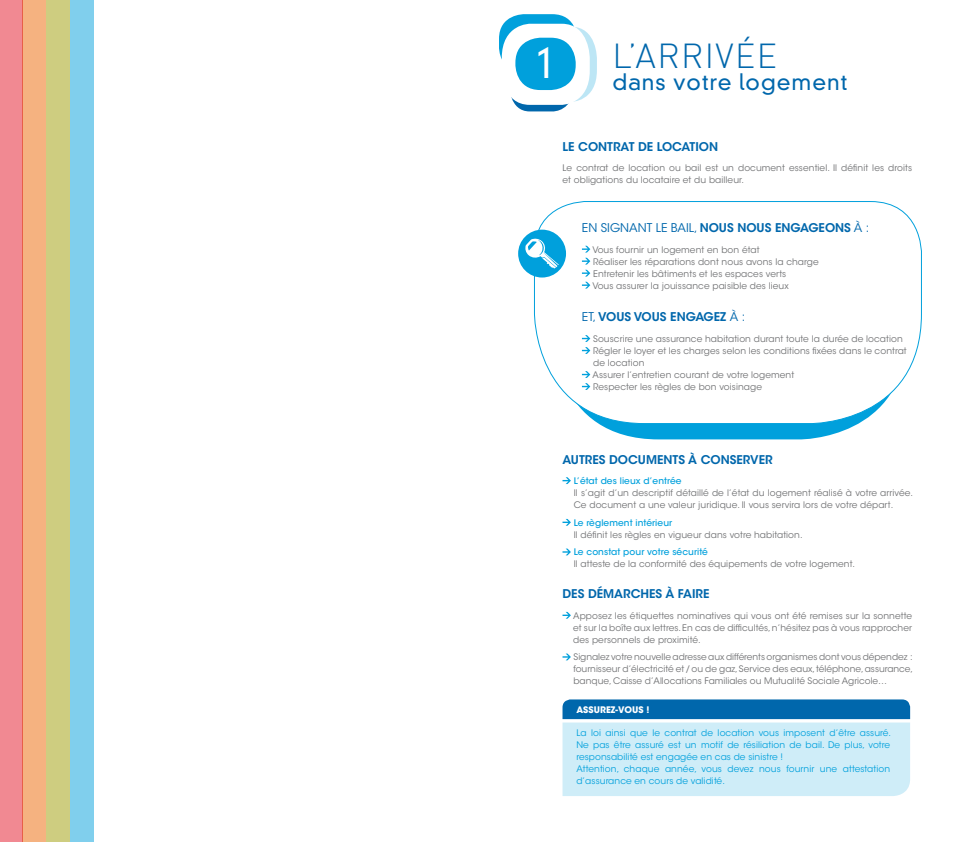
<style>
.page{position:relative;width:964px;height:842px;background:#fff}
.page>*{position:absolute;margin:0;border:0;box-sizing:border-box;transform-origin:0 0}
.t1{font:300 41.2px "DIN Neuzeit Grotesk Std";color:#fff}
.t2{font:300 34px "DIN";letter-spacing:.04em;color:#0067ac}
.t3{font:300 22px "DIN Neuzeit Grotesk Std";letter-spacing:.04em;color:#0067ac}
.t4{font:600 12px "ITC Avant Garde Std";color:#0067ac}
.t5{font:12px "ITC Avant Garde Std";color:#0067ac}
.t6{font:9px/12px "ITC Avant Garde Std";letter-spacing:.01em;color:#707173}
.t7{font:9px/12px "ITC Avant Garde Std";letter-spacing:.01em;color:#00a0dc}
.t8{font:500 9px "ITC Avant Garde Std";letter-spacing:.01em;color:#00a0dc}
.t9{font:700 9px "ITC Avant Garde Std";letter-spacing:.01em;color:#fff}
.s1{font-weight:600}
.s2{font-weight:400}
</style>
<div class="page">
<div style="left:553px;top:224px;width:353px;height:215px;background:#00a0dc;border-radius:106px"></div>
<div style="left:534px;top:201px;width:388px;height:223px;background:#fff"></div>
<svg style="left:562px;top:477px;width:9px;height:7px"></svg>
<svg style="left:562px;top:519px;width:9px;height:7px"></svg>
<svg style="left:562px;top:549px;width:9px;height:6px"></svg>
<svg style="left:562px;top:612px;width:9px;height:7px"></svg>
<svg style="left:562px;top:654px;width:9px;height:6px"></svg>
<svg style="left:582px;top:246px;width:8px;height:43px"></svg>
<svg style="left:582px;top:335px;width:8px;height:19px"></svg>
<svg style="left:582px;top:371px;width:8px;height:19px"></svg>
<div style="left:499px;top:14px;width:78px;height:58px;background:#00a0dc;border-radius:25px"></div>
<svg style="left:502px;top:24px;width:95px;height:87px"></svg>
<div style="left:515px;top:38px;width:61px;height:52px;background:#00a0dc;border-radius:25px"></div>
<div style="left:518px;top:230px;width:48px;height:47px;background:#00a0dc;border-radius:50%"></div>
<svg style="left:525px;top:238px;width:34px;height:30px"></svg>
<svg style="left:562px;top:699px;width:348px;height:97px"></svg>
<div style="left:0;top:0;width:23px;height:842px;background:#f18992"></div>
<div style="left:23px;top:0;width:23px;height:842px;background:#f5b280"></div>
<div style="left:46px;top:0;width:24px;height:842px;background:#cecd80"></div>
<div style="left:70px;top:0;width:24px;height:842px;background:#80cfed"></div>
<h1 class="t1" style="left:537px;top:38px;width:18px">1</h1>
<h2 class="t2" style="left:612px;top:35px;width:166px">L’ARRIVÉE</h2>
<h3 class="t3" style="left:612px;top:69px;width:236px">dans votre logement</h3>
<h3 class="t4" style="left:562px;top:139px;width:157px">LE CONTRAT DE LOCATION</h3>
<p class="t6" style="left:562px;top:162px;width:351px">Le contrat de location ou bail est un document essentiel. Il définit les droits et obligations du locataire et du bailleur.</p>
<h3 class="t5" style="left:582px;top:220px;width:289px">EN SIGNANT LE BAIL, <span class="s1">NOUS NOUS ENGAGEONS</span> À :</h3>
<p class="t6" style="left:592px;top:243px;width:228px">Vous fournir un logement en bon état<br>Réaliser les réparations dont nous avons la charge Entretenir les bâtiments et les espaces verts<br>Vous assurer la jouissance paisible des lieux</p>
<h3 class="t4" style="left:582px;top:309px;width:165px"><span class="s2">ET,</span> VOUS VOUS ENGAGEZ <span class="s2">À :</span></h3>
<p class="t6" style="left:593px;top:333px;width:316px">Souscrire une assurance habitation durant toute la durée de location Régler le loyer et les charges selon les conditions fixées dans le contrat de location<br>Assurer l’entretien courant de votre logement<br>Respecter les règles de bon voisinage</p>
<h3 class="t4" style="left:562px;top:452px;width:212px">AUTRES DOCUMENTS À CONSERVER</h3>
<p class="t8" style="left:574px;top:475px;width:109px">L’état des lieux d’entrée</p>
<p class="t6" style="left:574px;top:487px;width:341px">Il s’agit d’un descriptif détaillé de l’état du logement réalisé à votre arrivée.<br>Ce document a une valeur juridique. Il vous servira lors de votre départ.</p>
<p class="t8" style="left:574px;top:517px;width:100px">Le règlement intérieur</p>
<p class="t6" style="left:574px;top:529px;width:230px">Il définit les règles en vigueur dans votre habitation.</p>
<p class="t8" style="left:574px;top:546px;width:136px">Le constat pour votre sécurité</p>
<p class="t6" style="left:574px;top:558px;width:283px">Il atteste de la conformité des équipements de votre logement.</p>
<h3 class="t4" style="left:562px;top:586px;width:148px">DES DÉMARCHES À FAIRE</h3>
<p class="t6" style="left:573px;top:609px;width:340px;text-align:justify">Apposez les étiquettes nominatives qui vous ont été remises sur la sonnette et sur la boîte aux lettres. En cas de difficultés, n’hésitez pas à vous rapprocher des personnels de proximité.</p>
<p class="t6" style="left:573px;top:651px;width:341px;text-align:justify">Signalez votre nouvelle adresse aux différents organismes dont vous dépendez : fournisseur d’électricité et/ou de gaz, Service des eaux, téléphone, assurance, banque, Caisse d’Allocations Familiales ou Mutualité Sociale Agricole…</p>
<p class="t9" style="left:576px;top:703px;width:75px">ASSUREZ-VOUS !</p>
<p class="t7" style="left:576px;top:727px;width:316px">La loi ainsi que le contrat de location vous imposent d’être assuré.<br>Ne pas être assuré est un motif de résiliation de bail. De plus, votre responsabilité est engagée en cas de sinistre !<br>Attention, chaque année, vous devez nous fournir une attestation d’assurance en cours de validité.</p>
</div>
